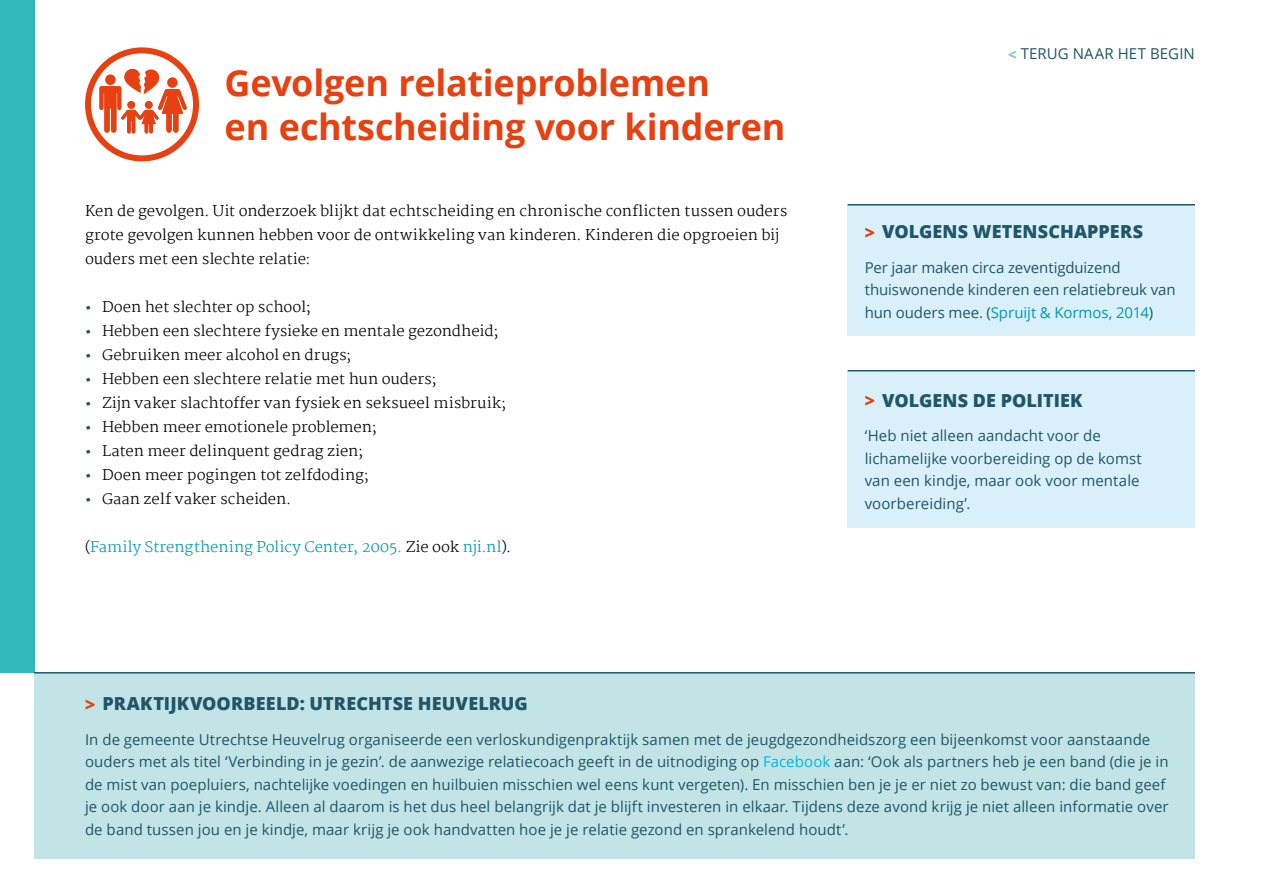
<style>
.page{position:relative;width:1263px;height:893px;background:#fff}
.page>*{position:absolute;margin:0;border:0;box-sizing:border-box;transform-origin:0 0}
.tussenkopje{font:700 36px/43.5px "Open Sans";letter-spacing:-.005em;color:#e74011}
.kadertekst_klein{font:800 18px "Open Sans";letter-spacing:.005em;color:#1f5668}
.body_schreefloos{font:15px/22.5px "Open Sans";letter-spacing:.005em;color:#1f5668}
.kadertekst_klein-2{font:15px/22.5px "Open Sans";letter-spacing:.005em;color:#1f5668}
.body_schreef{font:300 14.55px/24px "Martel";letter-spacing:-.005em;color:#000}
.body_schreef-2{font:300 14.55px "Martel";letter-spacing:-.005em;color:#0098b4}
.s1{font-weight:700;color:#1f5668}
.s2{color:#000}
.s3{font-weight:800;color:#8bced1}
.s4{color:#e74011}
.s5{color:#0098b4}
.s6{color:#00b8e0}
</style>
<div class="page">
<div style="left:848px;top:371px;width:347px;height:157px;background:#d9eff9"></div>
<div style="left:848px;top:205px;width:347px;height:131px;background:#d9eff9"></div>
<hr style="left:848px;top:204px;width:347px;height:2px;background:#1f5668">
<hr style="left:848px;top:370px;width:347px;height:1px;background:#1f5668">
<div style="left:85px;top:47px;width:114px;height:114px;border:6px solid #e74011;border-radius:50%"></div>
<svg style="left:99px;top:69px;width:88px;height:64px"></svg>
<div style="left:0;top:0;width:34px;height:672px;background:#31b7bc"></div>
<div style="left:34px;top:672px;width:1161px;height:187px;background:#c3e4e6"></div>
<hr style="left:34px;top:672px;width:1161px;height:2px;background:#1f5668">
<p class="tussenkopje" style="left:225px;top:61px;width:562px">Gevolgen relatieproblemen<br>en echtscheiding voor kinderen</p>
<p class="body_schreef" style="left:85px;top:199px;width:704px">Ken de gevolgen. Uit onderzoek blijkt dat echtscheiding en chronische conflicten tussen ouders grote gevolgen kunnen hebben voor de ontwikkeling van kinderen. Kinderen die opgroeien bij ouders met een slechte relatie:</p>
<p class="body_schreef" style="left:85px;top:295px;width:227px"><span class="s1">•</span> Doen het slechter op school;</p>
<p class="body_schreef" style="left:85px;top:319px;width:415px"><span class="s1">•</span> Hebben een slechtere fysieke en mentale gezondheid;</p>
<p class="body_schreef" style="left:85px;top:343px;width:268px"><span class="s1">•</span> Gebruiken meer alcohol en drugs;</p>
<p class="body_schreef" style="left:85px;top:367px;width:353px"><span class="s1">•</span> Hebben een slechtere relatie met hun ouders;</p>
<p class="body_schreef" style="left:85px;top:391px;width:423px"><span class="s1">•</span> Zijn vaker slachtoffer van fysiek en seksueel misbruik;</p>
<p class="body_schreef" style="left:85px;top:415px;width:293px"><span class="s1">•</span> Hebben meer emotionele problemen;</p>
<p class="body_schreef" style="left:85px;top:439px;width:280px"><span class="s1">•</span> Laten meer delinquent gedrag zien;</p>
<p class="body_schreef" style="left:85px;top:463px;width:285px"><span class="s1">•</span> Doen meer pogingen tot zelfdoding;</p>
<p class="body_schreef" style="left:85px;top:487px;width:208px"><span class="s1">•</span> Gaan zelf vaker scheiden.</p>
<p class="body_schreef-2" style="left:85px;top:538px;width:428px"><span class="s2">(</span>Family Strengthening Policy Center, 2005. <span class="s2">Zie ook</span> nji.nl<span class="s2">).</span></p>
<p class="kadertekst_klein-2" style="left:1008px;top:42px;width:188px"><span class="s3">&lt;</span> TERUG NAAR HET BEGIN</p>
<p class="kadertekst_klein" style="left:865px;top:218px;width:280px"><span class="s4">&gt;</span> VOLGENS WETENSCHAPPERS</p>
<p class="kadertekst_klein-2" style="left:865px;top:256px;width:312px">Per jaar maken circa zeventigduizend thuiswonende kinderen een relatiebreuk van hun ouders mee. (<span class="s5">Spruijt &amp; Kormos, 2014</span>)</p>
<p class="kadertekst_klein" style="left:865px;top:386px;width:219px"><span class="s4">&gt;</span> VOLGENS DE POLITIEK</p>
<p class="kadertekst_klein-2" style="left:865px;top:424px;width:279px">‘Heb niet alleen aandacht voor de lichamelijke voorbereiding op de komst van een kindje, maar ook voor mentale voorbereiding’.</p>
<p class="kadertekst_klein" style="left:85px;top:690px;width:444px"><span class="s4">&gt;</span> PRAKTIJKVOORBEELD: UTRECHTSE HEUVELRUG</p>
<p class="body_schreefloos" style="left:85px;top:728px;width:1085px">In de gemeente Utrechtse Heuvelrug organiseerde een verloskundigenpraktijk samen met de jeugdgezondheidszorg een bijeenkomst voor aanstaande ouders met als titel ‘Verbinding in je gezin’. de aanwezige relatiecoach geeft in de uitnodiging op <span class="s6">Facebook</span> aan: ‘Ook als partners heb je een band (die je in de mist van poepluiers, nachtelijke voedingen en huilbuien misschien wel eens kunt vergeten). En misschien ben je je er niet zo bewust van: die band geef je ook door aan je kindje. Alleen al daarom is het dus heel belangrijk dat je blijft investeren in elkaar. Tijdens deze avond krijg je niet alleen informatie over de band tussen jou en je kindje, maar krijg je ook handvatten hoe je je relatie gezond en sprankelend houdt’.</p>
</div>
